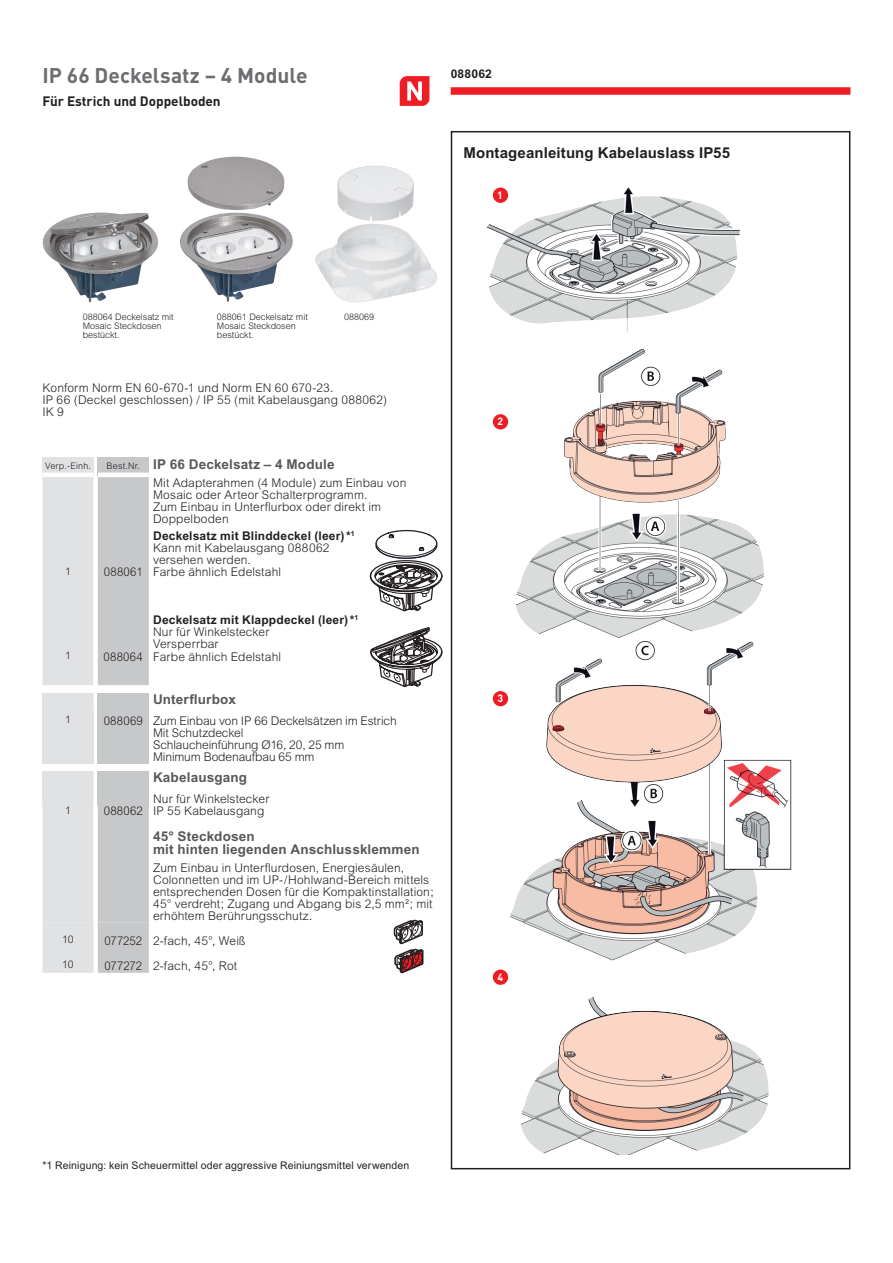
<style>
.page{position:relative;width:893px;height:1263px;background:#fff}
.page>*{position:absolute;margin:0;border:0;box-sizing:border-box;transform-origin:0 0}
.t1{font:700 21px "DIN Pro";color:#6c6d70}
.t2{font:700 15px "Arial";letter-spacing:.005em;color:#231f20}
.t3{font:700 13.5px/13.5px "Arial";letter-spacing:.01em;color:#57585a}
.t4{font:700 13.5px "DIN Pro";color:#231f20}
.t5{font:300 12px/12px "Arial";letter-spacing:.01em;color:#231f20}
.t6{font:300 12px "Arial";letter-spacing:.01em;color:#231f20;scale:.95 1}
.t7{font:300 12px/12px "Arial";letter-spacing:-.01em;color:#231f20;scale:.95 1}
.t8{font:700 12px/12.1px "Arial";letter-spacing:.02em;color:#231f20}
.t9{font:10.5px "Arial";letter-spacing:.015em;color:#231f20}
.t10{font:300 10.5px "Arial";color:#231f20}
.t11{font:700 10.5px "DIN Pro";color:#fff}
.t12{font:300 9px/9px "Arial";color:#231f20}
.s1{font-weight:300;font-size:9px;color:#231f20}
.s2{font-weight:700}
.s3{font-weight:300}
</style>
<div class="page">
<img style="left:486px;top:187px;width:306px;height:968px">
<div style="left:43px;top:458px;width:51px;height:17px;background:#e1e2e4"></div>
<div style="left:43px;top:472px;width:51px;height:5px;background:#fff"></div>
<div style="left:98px;top:458px;width:51px;height:17px;background:#c7c8ca"></div>
<div style="left:98px;top:472px;width:51px;height:5px;background:#fff"></div>
<svg style="left:43px;top:477px;width:106px;height:208px;background:#d5d6d8"></svg>
<svg style="left:43px;top:694px;width:55px;height:69px"></svg>
<div style="left:98px;top:694px;width:51px;height:16px;background:#c7c8ca"></div>
<div style="left:43px;top:710px;width:51px;height:53px;background:#e1e2e4"></div>
<div style="left:98px;top:710px;width:51px;height:53px;background:#c7c8ca"></div>
<svg style="left:43px;top:772px;width:55px;height:16px"></svg>
<div style="left:98px;top:772px;width:51px;height:16px;background:#c7c8ca"></div>
<img style="left:180px;top:157px;width:113px;height:145px">
<img style="left:42px;top:212px;width:116px;height:91px">
<img style="left:315px;top:166px;width:122px;height:137px">
<svg style="left:400px;top:76px;width:29px;height:30px"></svg>
<svg style="left:370px;top:530px;width:72px;height:81px"></svg>
<svg style="left:370px;top:627px;width:72px;height:60px"></svg>
<svg style="left:43px;top:788px;width:381px;height:185px"></svg>
<div style="left:451px;top:87px;width:399px;height:8px;background:#ee1d23"></div>
<div style="left:451px;top:131px;width:399px;height:1038px;border:2px solid #231f20"></div>
<div style="left:476px;top:179px;width:47px;height:34px;background:#fff;border-radius:50%"></div>
<div style="left:486px;top:404px;width:47px;height:34px;background:#fff;border-radius:50%"></div>
<div style="left:486px;top:680px;width:47px;height:34px;background:#fff;border-radius:50%"></div>
<div style="left:489px;top:959px;width:47px;height:34px;background:#fff;border-radius:50%"></div>
<div style="left:493px;top:188px;width:15px;height:15px;background:#ee1d23;border-radius:50%"></div>
<div style="left:493px;top:414px;width:15px;height:15px;background:#ee1d23;border-radius:50%"></div>
<div style="left:493px;top:691px;width:15px;height:15px;background:#ee1d23;border-radius:50%"></div>
<div style="left:493px;top:969px;width:15px;height:16px;background:#ee1d23;border-radius:50%"></div>
<h1 class="t1" style="left:43px;top:61px;width:267px">IP 66 Deckelsatz – 4 Module</h1>
<p class="t4" style="left:43px;top:92px;width:180px">Für Estrich und Doppelboden</p>
<p class="t8" style="left:451px;top:67px;width:43px">088062</p>
<p class="t2" style="left:463px;top:143px;width:268px">Montageanleitung Kabelauslass IP55</p>
<p class="t11" style="left:497px;top:188px;width:7px">1</p>
<p class="t12" style="left:83px;top:312px;width:93px">088064 Deckelsatz mit<br>Mosaic Steckdosen bestückt.</p>
<p class="t12" style="left:344px;top:312px;width:32px">088069</p>
<p class="t12" style="left:217px;top:312px;width:93px">088061 Deckelsatz mit<br>Mosaic Steckdosen bestückt.</p>
<p class="t5" style="left:43px;top:381px;width:346px">Konform Norm EN 60-670-1 und Norm EN 60 670-23.<br>IP 66 (Deckel geschlossen) / IP 55 (mit Kabelausgang 088062)<br>IK 9</p>
<p class="t12" style="left:45px;top:461px;width:48px">Verp.-Einh.</p>
<p class="t3" style="left:107px;top:457px;width:229px"><span class="s1">Best.Nr.</span> IP 66 Deckelsatz – 4 Module</p>
<p class="t5" style="left:153px;top:476px;width:255px">Mit Adapterahmen (4 Module) zum Einbau von Mosaic oder Arteor Schalterprogramm.<br>Zum Einbau in Unterflurbox oder direkt im Doppelboden</p>
<p class="t5" style="left:153px;top:530px;width:203px"><span class="s2">Deckelsatz mit Blinddeckel (leer)*</span><sup>1<br></sup>Kann mit Kabelausgang 088062 versehen werden.</p>
<p class="t10" style="left:65px;top:566px;width:7px">1</p>
<p class="t6" style="left:104px;top:565px;width:188px">088061 Farbe ähnlich Edelstahl</p>
<p class="t8" style="left:153px;top:614px;width:207px">Deckelsatz mit Klappdeckel (leer)*<sup>1<br></sup><span class="s3">Nur für Winkelstecker<br>Versperrbar</span></p>
<p class="t10" style="left:65px;top:650px;width:7px">1</p>
<p class="t6" style="left:104px;top:649px;width:188px">088064 Farbe ähnlich Edelstahl</p>
<p class="t3" style="left:153px;top:693px;width:84px">Unterflurbox</p>
<p class="t10" style="left:65px;top:714px;width:7px">1</p>
<p class="t7" style="left:153px;top:714px;width:258px;text-indent:-49px">088069 Zum Einbau von IP 66 Deckelsätzen im Estrich<br>Mit Schutzdeckel<br>Schlaucheinführung Ø16, 20, 25 mm<br>Minimum Bodenaufbau 65 mm</p>
<p class="t3" style="left:153px;top:771px;width:96px">Kabelausgang</p>
<p class="t5" style="left:153px;top:792px;width:118px">Nur für Winkelstecker</p>
<p class="t10" style="left:65px;top:804px;width:7px">1</p>
<p class="t6" style="left:104px;top:804px;width:171px">088062 IP 55 Kabelausgang</p>
<p class="t3" style="left:153px;top:829px;width:268px">45° Steckdosen<br>mit hinten liegenden Anschlussklemmen</p>
<p class="t5" style="left:153px;top:861px;width:282px">Zum Einbau in Unterflurdosen, Energiesäulen, Colonnetten und im UP-/Hohlwand-Bereich mittels entsprechenden Dosen für die Kompaktinstallation; 45° verdreht; Zugang und Abgang bis 2,5 mm²; mit erhöhtem Berührungsschutz.</p>
<p class="t10" style="left:62px;top:934px;width:13px">10</p>
<p class="t6" style="left:104px;top:933px;width:150px">077252 2-fach, 45°, Weiß</p>
<p class="t10" style="left:62px;top:959px;width:13px">10</p>
<p class="t6" style="left:105px;top:958px;width:141px">077272 2-fach, 45°, Rot</p>
<p class="t11" style="left:497px;top:414px;width:7px">2</p>
<p class="t11" style="left:497px;top:691px;width:7px">3</p>
<p class="t11" style="left:497px;top:970px;width:7px">4</p>
<p class="t9" style="left:43px;top:1160px;width:368px">*1 Reinigung: kein Scheuermittel oder aggressive Reiniungsmittel verwenden</p>
</div>
